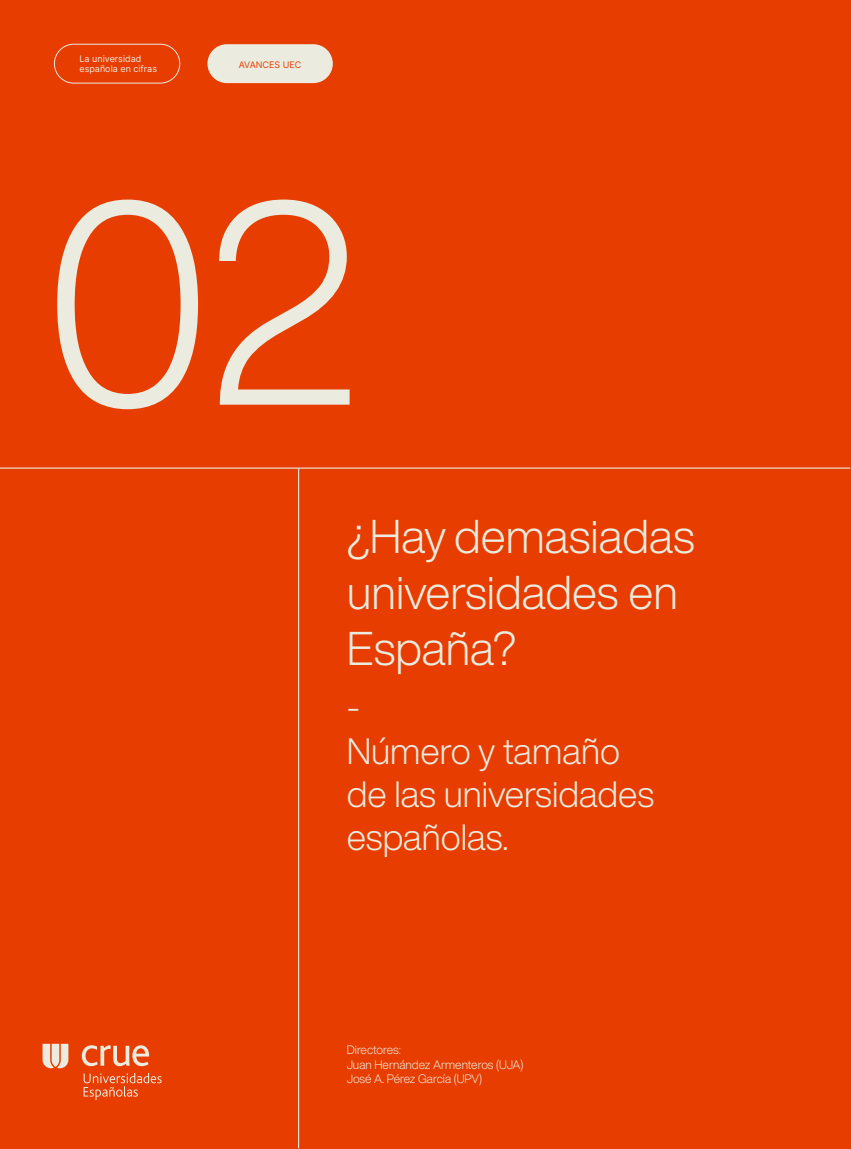
<style>
.page{position:relative;width:851px;height:1149px;background:#fff}
.page>*{position:absolute;margin:0;border:0;box-sizing:border-box;transform-origin:0 0}
.t1{font:300 281.55px "Helvetica Now Display";color:#ebebdf}
.t2{font:300 46.5px/55.8px "Helvetica Now Display";color:#ebebdf}
.t3{font:300 36px/43.2px "Helvetica Now Display";color:#ebebdf}
.t4{font:300 12px "Helvetica Now Display";color:#ebebdf}
.t5{font:9px "Inter";color:#ebebdf}
.t6{font:9px "Inter";color:#e73d00}
</style>
<div class="page">
<div style="left:1px;top:0;width:849px;height:1147px;background:#e73d00"></div>
<hr style="left:0;top:467px;width:850px;height:1px;background:#ebebdf">
<hr style="left:298px;top:468px;width:1px;height:679px;background:#ebebdf">
<div style="left:54px;top:44px;width:126px;height:39px;border:1px solid #ebebdf;border-radius:19px"></div>
<div style="left:207px;top:44px;width:126px;height:39px;background:#ebebdf;border-radius:19px"></div>
<svg style="left:84px;top:1072px;width:78px;height:27px"></svg>
<svg style="left:43px;top:1043px;width:25px;height:24px"></svg>
<svg style="left:82px;top:1045px;width:67px;height:20px"></svg>
<p class="t5" style="left:79px;top:52px;width:63px">La universidad</p>
<p class="t5" style="left:79px;top:62px;width:79px">española en cifras</p>
<p class="t6" style="left:239px;top:58px;width:64px">AVANCES UEC</p>
<p class="t1" style="left:43px;top:113px;width:318px">02</p>
<p class="t2" style="left:347px;top:508px;width:349px">¿Hay demasiadas universidades en<br>España?</p>
<p class="t3" style="left:347px;top:685px;width:15px">-</p>
<p class="t3" style="left:347px;top:728px;width:309px">Número y tamaño de las universidades españolas.</p>
<p class="t4" style="left:347px;top:1041px;width:55px">Directores:</p>
<p class="t4" style="left:347px;top:1055px;width:178px">Juan Hernández Armenteros (UJA)</p>
<p class="t4" style="left:347px;top:1070px;width:137px">José A. Pérez García (UPV)</p>
</div>
